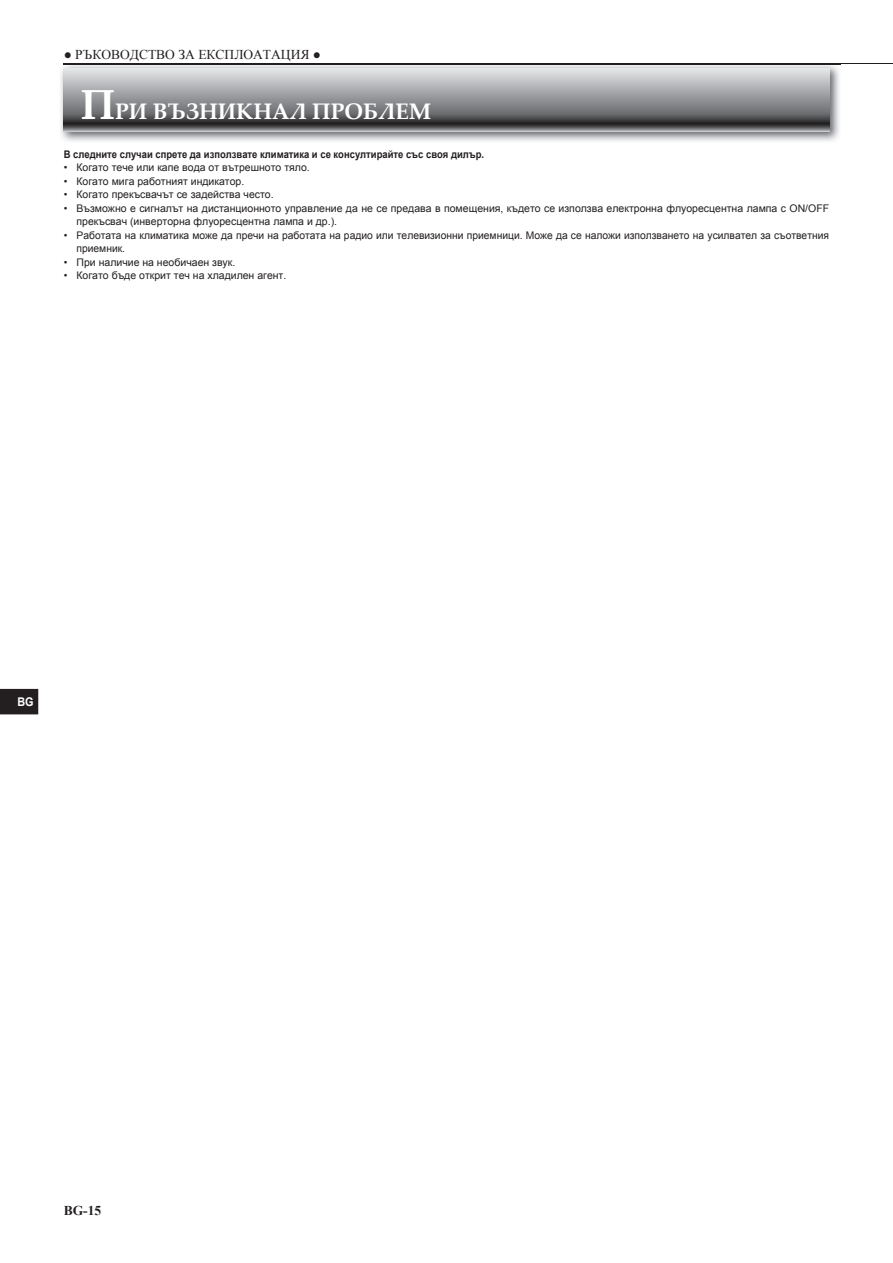
<style>
.page{position:relative;width:893px;height:1263px;background:#fff}
.page>*{position:absolute;margin:0;border:0;box-sizing:border-box;transform-origin:0 0}
.t1{font:700 22.5px "Palatino Linotype";color:#fff}
.t2{font:13.5px "Times New Roman";color:#231f20}
.t3{font:700 13.5px "Times New Roman";color:#231f20}
.t4{font:700 12px "Arial";color:#fff;scale:.9 1}
.t5{font:10.5px/13.5px "Arial";color:#231f20}
.t6{font:700 10.5px "Arial";color:#231f20;scale:.9 1}
.s1{font-size:42px}
</style>
<div class="page">
<svg style="left:0;top:689px;width:38px;height:25px"></svg>
<hr style="left:64px;top:63px;width:829px;height:1px;background:#231f20">
<img style="left:61px;top:63px;width:780px;height:78px">
<img style="left:64px;top:63px;width:777px;height:1px">
<svg style="left:64px;top:68px;width:765px;height:64px;background:#919295"></svg>
<p class="t2" style="left:64px;top:45px;width:259px">● РЪКОВОДСТВО ЗА ЕКСПЛОАТАЦИЯ ●</p>
<h1 class="t1" style="left:81px;top:95px;width:352px"><span class="s1">П</span>РИ ВЪЗНИКНАЛ ПРОБЛЕМ</h1>
<p class="t6" style="left:64px;top:147px;width:469px">В следните случаи спрете да използвате климатика и се консултирайте със своя дилър.</p>
<p class="t5" style="left:64px;top:161px;width:247px">• Когато тече или капе вода от вътрешното тяло.</p>
<p class="t5" style="left:64px;top:174px;width:182px">• Когато мига работният индикатор.</p>
<p class="t5" style="left:64px;top:188px;width:211px">• Когато прекъсвачът се задейства често.</p>
<p class="t5" style="left:77px;top:202px;width:754px;text-indent:-13px">• Възможно е сигналът на дистанционното управление да не се предава в помещения, където се използва електронна флуоресцентна лампа с ON/OFF прекъсвач (инверторна флуоресцентна лампа и др.).</p>
<p class="t5" style="left:77px;top:228px;width:754px;text-indent:-13px">• Работата на климатика може да пречи на работата на радио или телевизионни приемници. Може да се наложи използването на усилвател за съответния приемник.</p>
<p class="t5" style="left:64px;top:255px;width:173px">• При наличие на необичаен звук.</p>
<p class="t5" style="left:64px;top:269px;width:224px">• Когато бъде открит теч на хладилен агент.</p>
<p class="t4" style="left:17px;top:694px;width:19px">BG</p>
<p class="t3" style="left:64px;top:1201px;width:39px">BG-15</p>
</div>
